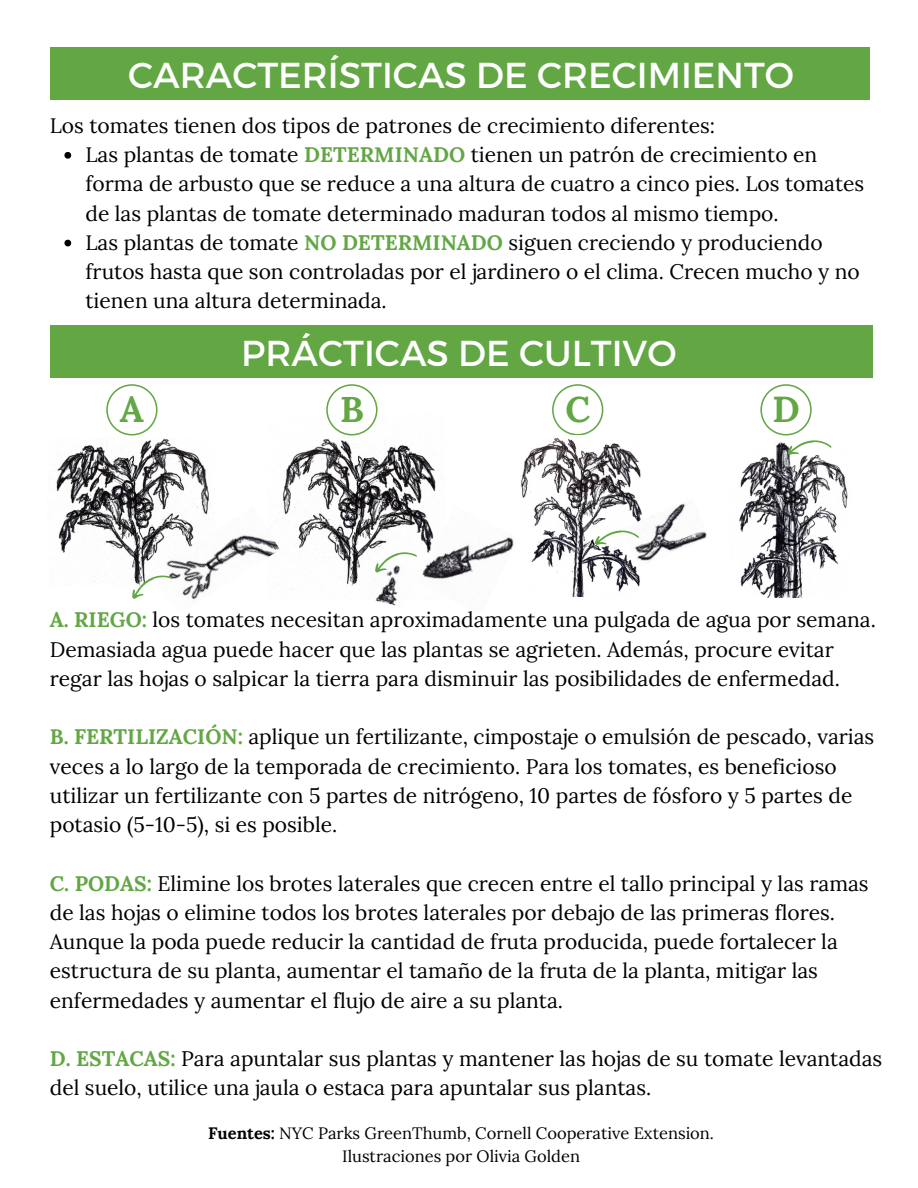
<style>
.page{position:relative;width:918px;height:1188px;background:#fff}
.page>*{position:absolute;margin:0;border:0;box-sizing:border-box;transform-origin:0 0}
.t1{font:36px "Montserrat";color:#fff}
.t2{font:700 36px "Lora";color:#62a744}
.t3{font:21px/29.2px "Lora";color:#000}
.t4{font:16.5px/22.5px "Lora";color:#000;text-align:center}
.s1{font-weight:700;color:#62a744}
.s2{font-weight:700}
</style>
<div class="page">
<img style="left:283px;top:438px;width:153px;height:152px">
<img style="left:56px;top:439px;width:153px;height:143px">
<img style="left:150px;top:507px;width:130px;height:93px">
<svg style="left:106px;top:384px;width:52px;height:52px"></svg>
<svg style="left:326px;top:384px;width:52px;height:52px"></svg>
<svg style="left:552px;top:384px;width:51px;height:51px"></svg>
<img style="left:417px;top:506px;width:97px;height:84px">
<img style="left:367px;top:560px;width:45px;height:46px">
<img style="left:521px;top:438px;width:120px;height:158px">
<img style="left:622px;top:498px;width:85px;height:70px">
<svg style="left:593px;top:526px;width:46px;height:21px"></svg>
<img style="left:739px;top:457px;width:109px;height:140px">
<svg style="left:760px;top:384px;width:72px;height:73px"></svg>
<svg style="left:372px;top:545px;width:46px;height:30px"></svg>
<div style="left:50px;top:325px;width:822px;height:53px;background:#62a744"></div>
<div style="left:50px;top:47px;width:820px;height:53px;background:#62a744"></div>
<svg style="left:64px;top:152px;width:7px;height:7px"></svg>
<svg style="left:64px;top:240px;width:7px;height:6px"></svg>
<svg style="left:128px;top:568px;width:45px;height:32px"></svg>
<h1 class="t1" style="left:128px;top:52px;width:667px">CARACTERÍSTICAS DE CRECIMIENTO</h1>
<p class="t3" style="left:50px;top:110px;width:667px">Los tomates tienen dos tipos de patrones de crecimiento diferentes:</p>
<p class="t3" style="left:86px;top:140px;width:780px">Las plantas de tomate <span class="s1">DETERMINADO</span> tienen un patrón de crecimiento en forma de arbusto que se reduce a una altura de cuatro a cinco pies. Los tomates de las plantas de tomate determinado maduran todos al mismo tiempo.<br>Las plantas de tomate <span class="s1">NO DETERMINADO</span> siguen creciendo y produciendo frutos hasta que son controladas por el jardinero o el clima. Crecen mucho y no tienen una altura determinada.</p>
<h1 class="t1" style="left:241px;top:330px;width:437px">PRÁCTICAS DE CULTIVO</h1>
<h1 class="t2" style="left:120px;top:386px;width:26px">A</h1>
<h1 class="t2" style="left:340px;top:386px;width:25px">B</h1>
<h1 class="t2" style="left:565px;top:386px;width:26px">C</h1>
<h1 class="t2" style="left:772px;top:386px;width:29px">D</h1>
<p class="t3" style="left:50px;top:605px;width:828px"><span class="s1">A. RIEGO:</span> los tomates necesitan aproximadamente una pulgada de agua por semana.<br>Demasiada agua puede hacer que las plantas se agrieten. Además, procure evitar regar las hojas o salpicar la tierra para disminuir las posibilidades de enfermedad.</p>
<p class="t3" style="left:50px;top:722px;width:826px"><span class="s1">B. FERTILIZACIÓN:</span> aplique un fertilizante, cimpostaje o emulsión de pescado, varias veces a lo largo de la temporada de crecimiento. Para los tomates, es beneficioso utilizar un fertilizante con 5 partes de nitrógeno, 10 partes de fósforo y 5 partes de potasio (5-10-5), si es posible.</p>
<p class="t3" style="left:50px;top:868px;width:820px"><span class="s1">C. PODAS:</span> Elimine los brotes laterales que crecen entre el tallo principal y las ramas de las hojas o elimine todos los brotes laterales por debajo de las primeras flores.<br>Aunque la poda puede reducir la cantidad de fruta producida, puede fortalecer la estructura de su planta, aumentar el tamaño de la fruta de la planta, mitigar las enfermedades y aumentar el flujo de aire a su planta.</p>
<p class="t3" style="left:50px;top:1044px;width:834px"><span class="s1">D. ESTACAS:</span> Para apuntalar sus plantas y mantener las hojas de su tomate levantadas del suelo, utilice una jaula o estaca para apuntalar sus plantas.</p>
<p class="t4" style="left:208px;top:1122px;width:507px"><span class="s2">Fuentes:</span> NYC Parks GreenThumb, Cornell Cooperative Extension.<br>Ilustraciones por Olivia Golden</p>
</div>
